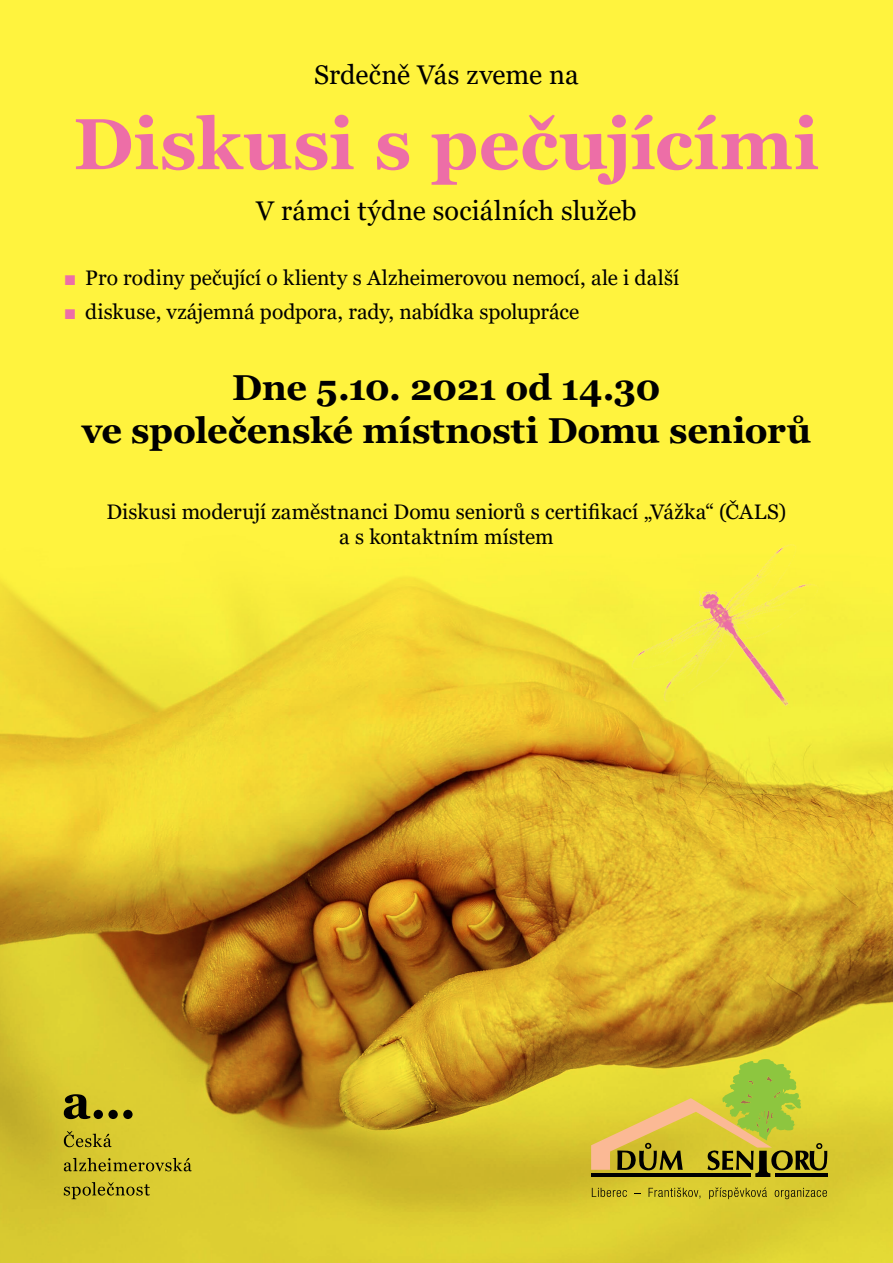
<style>
.page{position:relative;width:893px;height:1263px;background:#fff33e}
.page>*{position:absolute;margin:0;border:0;box-sizing:border-box;transform-origin:0 0}
.t1{font:700 72px "Georgia";letter-spacing:.005em;color:#ed6ea7}
.t2{font:700 36px/43.2px "Georgia";letter-spacing:-.005em;color:#000;text-align:center}
.t3{font:27px "Georgia";letter-spacing:.005em;color:#000}
.t4{font:21px/25.2px "Georgia";letter-spacing:.005em;color:#000;text-align:center}
.s1{font-family:"Arial";color:#ed6ea7}
</style>
<div class="page">
<img style="left:0;top:577px;width:893px;height:686px">
<img style="left:453px;top:544px;width:440px;height:541px">
<svg style="left:64px;top:1182px;width:86px;height:17px"></svg>
<svg style="left:64px;top:1158px;width:128px;height:13px;background:#a39724"></svg>
<svg style="left:64px;top:1131px;width:47px;height:16px"></svg>
<svg style="left:64px;top:1094px;width:69px;height:25px;background:#918720"></svg>
<svg style="left:591px;top:1059px;width:236px;height:118px;background:#bfb637"></svg>
<svg style="left:592px;top:1188px;width:35px;height:9px"></svg>
<svg style="left:649px;top:1187px;width:51px;height:11px"></svg>
<svg style="left:709px;top:1187px;width:58px;height:12px"></svg>
<svg style="left:775px;top:1188px;width:52px;height:11px"></svg>
<p class="t3" style="left:314px;top:59px;width:266px">Srdečně Vás zveme na</p>
<h1 class="t1" style="left:74px;top:98px;width:747px">Diskusi s pečujícími</h1>
<p class="t3" style="left:256px;top:194px;width:382px">V rámci týdne sociálních služeb</p>
<p class="t4" style="left:64px;top:266px;width:617px"><span class="s1">■</span> Pro rodiny pečující o klienty s Alzheimerovou nemocí, ale i další</p>
<p class="t4" style="left:64px;top:299px;width:517px"><span class="s1">■</span> diskuse, vzájemná podpora, rady, nabídka spolupráce</p>
<h2 class="t2" style="left:82px;top:366px;width:731px">Dne 5.10. 2021 od 14.30<br>ve společenské místnosti Domu seniorů</h2>
<p class="t4" style="left:106px;top:500px;width:681px">Diskusi moderují zaměstnanci Domu seniorů s certifikací „Vážka“ (ČALS) a s kontaktním místem</p>
</div>
